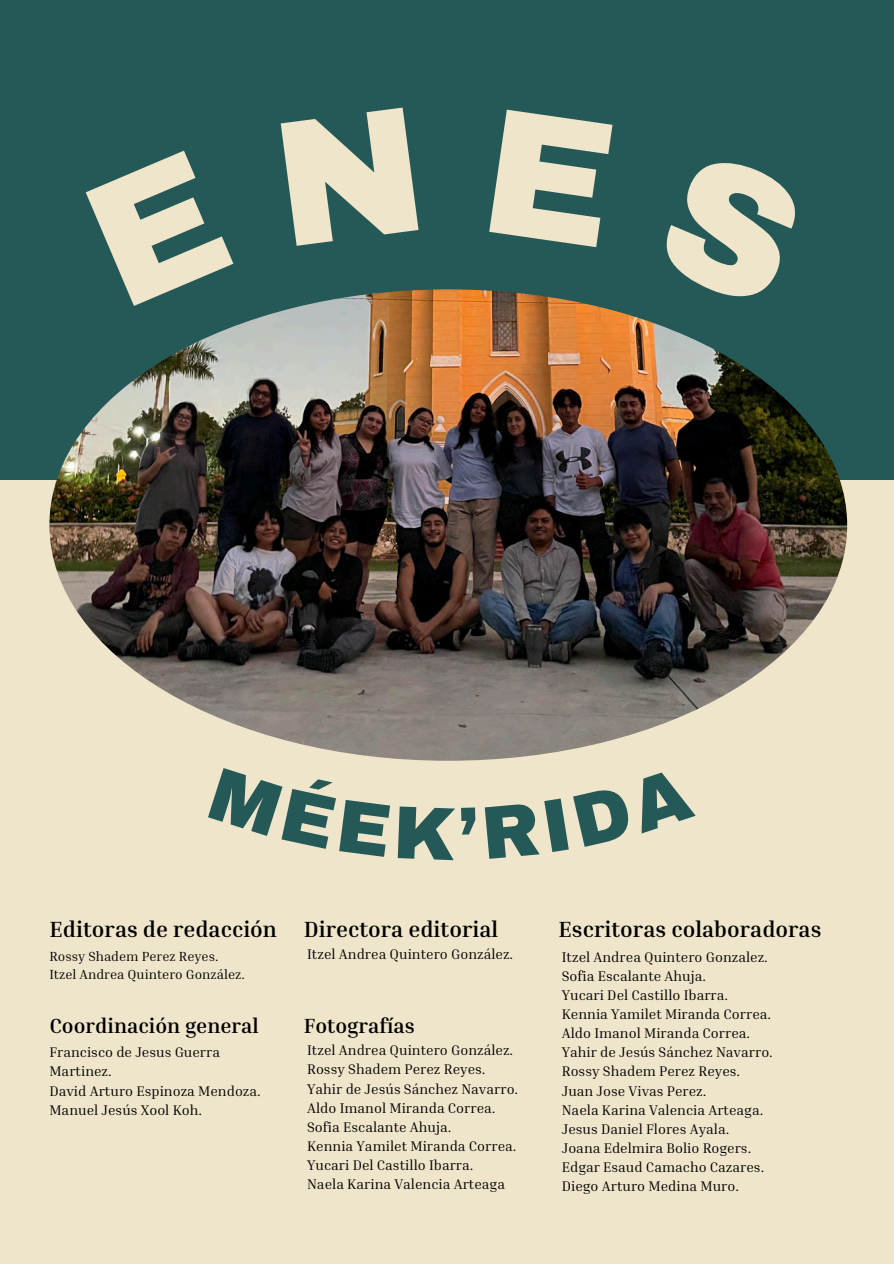
<style>
.page{position:relative;width:894px;height:1264px;background:#fff}
.page>*{position:absolute;margin:0;border:0;box-sizing:border-box;transform-origin:0 0}
.t1{font:700 22.5px "Inria Serif";color:#000001}
.t2{font:700 21px "Inria Serif";color:#000001}
.t3{font:14.25px/19.2px "Inria Serif";color:#000001}
.t4{font:13.5px "Inria Serif";color:#000001}
</style>
<div class="page">
<div style="left:0;top:0;width:893px;height:1263px;background:#efe5ca"></div>
<div style="left:0;top:0;width:893px;height:480px;background:#255957"></div>
<img style="left:49px;top:289px;width:797px;height:471px;border-radius:50%">
<p class="t1" style="left:49px;top:915px;width:229px">Editoras de redacción</p>
<h3 class="t4" style="left:49px;top:947px;width:171px">Rossy Shadem Perez Reyes.</h3>
<p class="t4" style="left:49px;top:965px;width:197px">Itzel Andrea Quintero González.</p>
<h2 class="t2" style="left:49px;top:1012px;width:211px">Coordinación general</h2>
<p class="t3" style="left:49px;top:1042px;width:172px">Francisco de Jesus Guerra<br>Martinez.</p>
<p class="t3" style="left:49px;top:1080px;width:213px">David Arturo Espinoza Mendoza.</p>
<p class="t3" style="left:49px;top:1099px;width:154px">Manuel Jesús Xool Koh.</p>
<p class="t1" style="left:303px;top:915px;width:196px">Directora editorial</p>
<h3 class="t3" style="left:307px;top:944px;width:208px">Itzel Andrea Quintero González.</h3>
<p class="t2" style="left:303px;top:1012px;width:113px">Fotografías</p>
<h3 class="t3" style="left:307px;top:1040px;width:208px">Itzel Andrea Quintero González.</h3>
<p class="t3" style="left:307px;top:1059px;width:180px">Rossy Shadem Perez Reyes.</p>
<p class="t3" style="left:307px;top:1078px;width:213px">Yahir de Jesús Sánchez Navarro.</p>
<p class="t3" style="left:307px;top:1097px;width:190px">Aldo Imanol Miranda Correa.</p>
<p class="t3" style="left:307px;top:1116px;width:146px">Sofia Escalante Ahuja.</p>
<p class="t3" style="left:307px;top:1135px;width:211px">Kennia Yamilet Miranda Correa.</p>
<p class="t3" style="left:307px;top:1155px;width:168px">Yucari Del Castillo Ibarra.</p>
<p class="t3" style="left:307px;top:1174px;width:199px">Naela Karina Valencia Arteaga</p>
<h3 class="t1" style="left:558px;top:915px;width:264px">Escritoras colaboradoras</h3>
<p class="t3" style="left:561px;top:946px;width:208px">Itzel Andrea Quintero Gonzalez.</p>
<h3 class="t3" style="left:561px;top:965px;width:146px">Sofia Escalante Ahuja.</h3>
<p class="t3" style="left:561px;top:984px;width:168px">Yucari Del Castillo Ibarra.</p>
<p class="t3" style="left:561px;top:1004px;width:211px">Kennia Yamilet Miranda Correa.</p>
<p class="t3" style="left:561px;top:1023px;width:190px">Aldo Imanol Miranda Correa.</p>
<p class="t3" style="left:561px;top:1042px;width:213px">Yahir de Jesús Sánchez Navarro.</p>
<p class="t3" style="left:561px;top:1061px;width:180px">Rossy Shadem Perez Reyes.</p>
<p class="t3" style="left:561px;top:1080px;width:146px">Juan Jose Vivas Perez.</p>
<p class="t3" style="left:561px;top:1099px;width:203px">Naela Karina Valencia Arteaga.</p>
<p class="t3" style="left:561px;top:1118px;width:169px">Jesus Daniel Flores Ayala.</p>
<p class="t3" style="left:561px;top:1137px;width:191px">Joana Edelmira Bolio Rogers.</p>
<p class="t3" style="left:561px;top:1157px;width:204px">Edgar Esaud Camacho Cazares.</p>
<p class="t3" style="left:561px;top:1176px;width:179px">Diego Arturo Medina Muro.</p>
</div>
